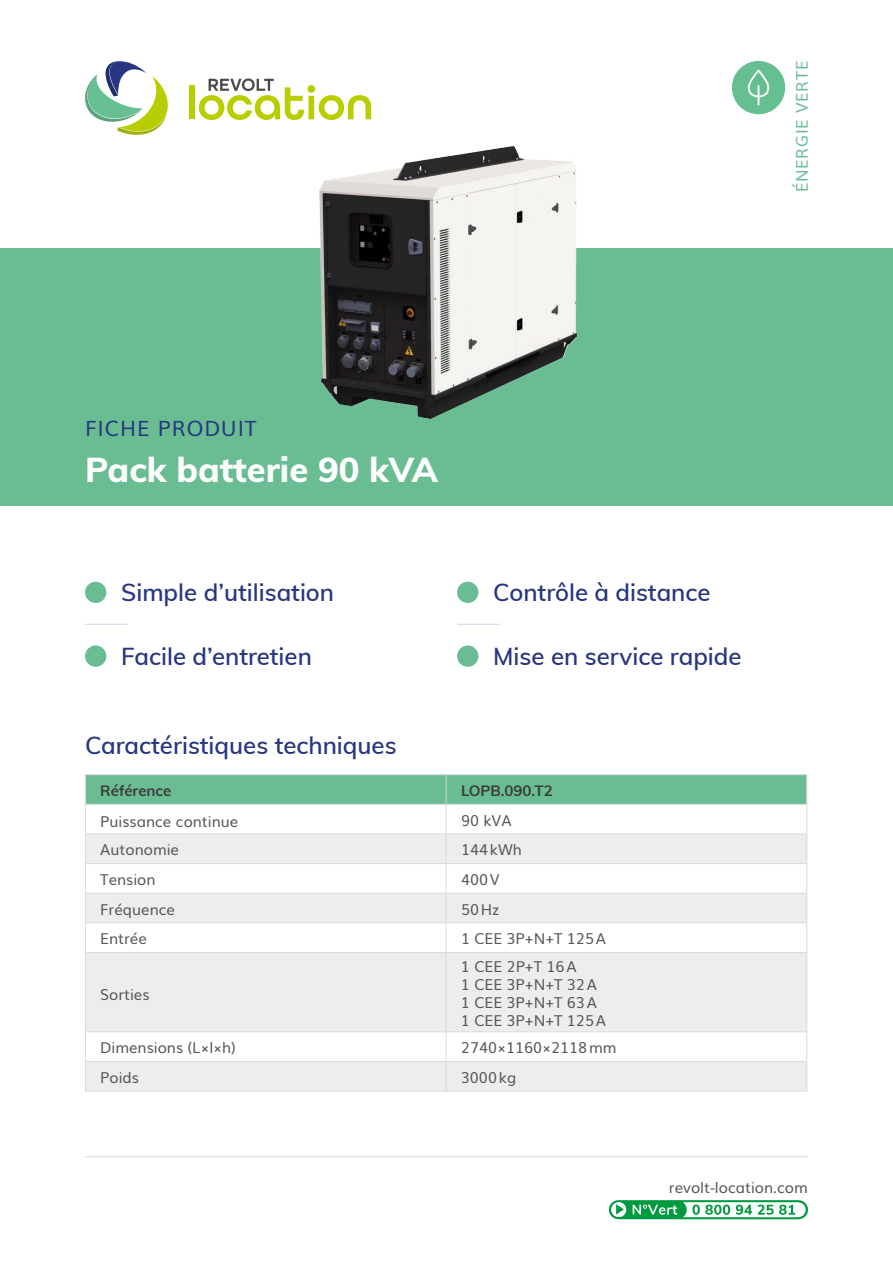
<style>
.page{position:relative;width:893px;height:1263px;background:#fff}
.page>*{position:absolute;margin:0;border:0;box-sizing:border-box;transform-origin:0 0}
.t1{font:800 34.5px "Muli";color:#fff}
.t2{font:600 24px "Muli";color:#26367f}
.t3{font:21px "Muli";letter-spacing:.05em;color:#26367f}
.t4{font:16.05px "Muli";letter-spacing:.05em;color:#6abc93}
.t5{font:15px/18px "Muli";color:#575756}
.t6{font:700 15px "Muli";color:#3c3c3b}
</style>
<div class="page">
<div style="left:0;top:248px;width:893px;height:258px;background:#6abc93"></div>
<div style="left:85px;top:582px;width:21px;height:21px;background:#6abc93;border-radius:50%"></div>
<div style="left:457px;top:582px;width:21px;height:21px;background:#6abc93;border-radius:50%"></div>
<div style="left:85px;top:645px;width:21px;height:22px;background:#6abc93;border-radius:50%"></div>
<div style="left:457px;top:645px;width:21px;height:22px;background:#6abc93;border-radius:50%"></div>
<hr style="left:85px;top:624px;width:43px;height:1px;background:#d2d0e5">
<hr style="left:457px;top:624px;width:43px;height:1px;background:#d2d0e5">
<div style="left:86px;top:953px;width:720px;height:78px;background:#ededed"></div>
<hr style="left:85px;top:774px;width:361px;height:1px;background:#dadada">
<hr style="left:446px;top:774px;width:361px;height:1px;background:#dadada">
<svg style="left:85px;top:775px;width:722px;height:177px"></svg>
<hr style="left:85px;top:952px;width:361px;height:1px;background:#dadada">
<hr style="left:85px;top:953px;width:1px;height:78px;background:#dadada">
<hr style="left:446px;top:952px;width:361px;height:1px;background:#dadada">
<hr style="left:446px;top:953px;width:1px;height:78px;background:#dadada">
<hr style="left:806px;top:953px;width:1px;height:78px;background:#dadada">
<hr style="left:85px;top:1031px;width:361px;height:1px;background:#dadada">
<hr style="left:446px;top:1031px;width:361px;height:1px;background:#dadada">
<svg style="left:85px;top:1032px;width:722px;height:59px"></svg>
<hr style="left:85px;top:1091px;width:361px;height:1px;background:#dadada">
<hr style="left:446px;top:1091px;width:361px;height:1px;background:#dadada">
<hr style="left:85px;top:1156px;width:723px;height:1px;background:#dadada">
<img style="left:319px;top:146px;width:259px;height:273px">
<div style="left:189px;top:85px;width:5px;height:34px;background:#b9ce00"></div>
<svg style="left:199px;top:78px;width:172px;height:42px"></svg>
<svg style="left:85px;top:61px;width:83px;height:74px"></svg>
<svg style="left:609px;top:1200px;width:199px;height:19px"></svg>
<div style="left:732px;top:61px;width:53px;height:53px;background:#66bf91;border-radius:50%"></div>
<svg style="left:748px;top:70px;width:21px;height:35px"></svg>
<p class="t4" style="left:789px;top:192px;width:133px;rotate:-90deg">ÉNERGIE VERTE</p>
<h3 class="t3" style="left:85px;top:412px;width:173px">FICHE PRODUIT</h3>
<h1 class="t1" style="left:85px;top:445px;width:354px">Pack batterie 90 kVA</h1>
<h2 class="t2" style="left:121px;top:575px;width:214px">Simple d’utilisation</h2>
<h2 class="t2" style="left:493px;top:575px;width:219px">Contrôle à distance</h2>
<h2 class="t2" style="left:121px;top:638px;width:192px">Facile d’entretien</h2>
<h2 class="t2" style="left:493px;top:638px;width:250px">Mise en service rapide</h2>
<h2 class="t2" style="left:85px;top:728px;width:313px">Caractéristiques techniques</h2>
<p class="t6" style="left:100px;top:780px;width:73px">Référence</p>
<p class="t6" style="left:461px;top:780px;width:93px">LOPB.090.T2</p>
<p class="t5" style="left:100px;top:811px;width:140px">Puissance continue</p>
<p class="t5" style="left:461px;top:810px;width:52px">90 kVA</p>
<p class="t5" style="left:100px;top:840px;width:80px">Autonomie</p>
<p class="t5" style="left:461px;top:840px;width:62px">144kWh</p>
<p class="t5" style="left:100px;top:869px;width:57px">Tension</p>
<p class="t5" style="left:461px;top:869px;width:40px">400V</p>
<p class="t5" style="left:100px;top:899px;width:76px">Fréquence</p>
<p class="t5" style="left:461px;top:899px;width:40px">50Hz</p>
<p class="t5" style="left:100px;top:929px;width:48px">Entrée</p>
<p class="t5" style="left:461px;top:929px;width:147px">1 CEE 3P+N+T 125A</p>
<p class="t5" style="left:100px;top:984px;width:51px">Sorties</p>
<p class="t5" style="left:461px;top:956px;width:147px">1 CEE 2P+T 16A<br>1 CEE 3P+N+T 32A<br>1 CEE 3P+N+T 63A<br>1 CEE 3P+N+T 125A</p>
<p class="t5" style="left:100px;top:1038px;width:137px">Dimensions (L×l×h)</p>
<p class="t5" style="left:461px;top:1038px;width:157px">2740×1160×2118mm</p>
<p class="t5" style="left:100px;top:1067px;width:40px">Poids</p>
<p class="t5" style="left:461px;top:1067px;width:57px">3000kg</p>
<p class="t5" style="left:669px;top:1177px;width:141px">revolt-location.com</p>
</div>
